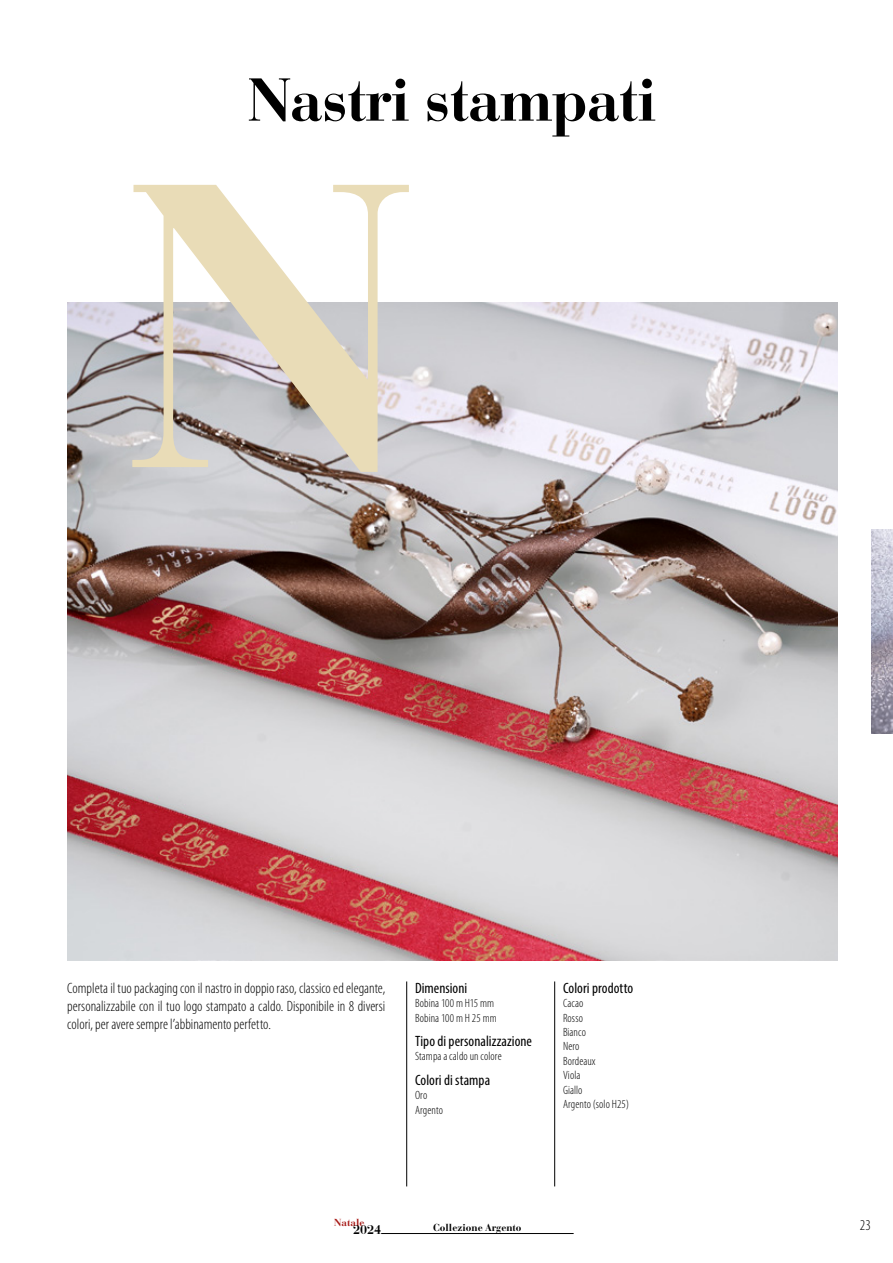
<style>
.page{position:relative;width:893px;height:1263px;background:#fff}
.page>*{position:absolute;margin:0;border:0;box-sizing:border-box;transform-origin:0 0}
.Lettera{font:700 400.8px "Bauer Bodoni Std";color:#e9dcb7}
.Titolo{font:700 60px "Bauer Bodoni Std";letter-spacing:-.025em;color:#000}
.Paragrafo{font:300 condensed 15px/18px "Myriad Pro";color:#000;text-align:justify}
.Dettagli{font:condensed 15px "Myriad Pro";letter-spacing:.005em;color:#000}
.t1{font:700 12.6px "Bauer Bodoni Std";color:#000}
.Dettagli-2{font:300 condensed 12px/14.4px "Myriad Pro";letter-spacing:.01em;color:#000}
.t2{font:700 10.2px "Bauer Bodoni Std";color:#000}
.t3{font:700 10.2px "Bauer Bodoni Std";color:#a71916}
</style>
<div class="page">
<hr style="left:381px;top:1233px;width:193px;height:1px;background:#000">
<img style="left:67px;top:303px;width:771px;height:657px">
<hr style="left:406px;top:981px;width:1px;height:205px;background:#000">
<hr style="left:554px;top:981px;width:1px;height:205px;background:#000">
<img style="left:871px;top:529px;width:22px;height:205px">
<p class="Titolo" style="left:248px;top:64px;width:411px">Nastri stampati</p>
<p class="Lettera" style="left:126px;top:87px;width:291px">N</p>
<p class="Paragrafo" style="left:67px;top:979px;width:320px">Completa il tuo packaging con il nastro in doppio raso, classico ed elegante, personalizzabile con il tuo logo stampato a caldo. Disponibile in 8 diversi colori, per avere sempre l’abbinamento perfetto.</p>
<p class="Dettagli" style="left:415px;top:979px;width:54px">Dimensioni</p>
<p class="Dettagli-2" style="left:415px;top:996px;width:83px">Bobina 100 m H15 mm<br>Bobina 100 m H 25 mm</p>
<p class="Dettagli" style="left:415px;top:1032px;width:119px">Tipo di personalizzazione</p>
<p class="Dettagli-2" style="left:415px;top:1049px;width:88px">Stampa a caldo un colore</p>
<p class="Dettagli" style="left:415px;top:1071px;width:77px">Colori di stampa</p>
<p class="Dettagli-2" style="left:415px;top:1088px;width:29px">Oro<br>Argento</p>
<p class="Dettagli" style="left:563px;top:979px;width:72px">Colori prodotto</p>
<p class="Dettagli-2" style="left:563px;top:996px;width:67px">Cacao<br>Rosso<br>Bianco<br>Nero<br>Bordeaux<br>Viola<br>Giallo<br>Argento (solo H25)</p>
<p class="t3" style="left:334px;top:1216px;width:32px">Natale</p>
<p class="t1" style="left:353px;top:1222px;width:30px">2024</p>
<p class="t2" style="left:433px;top:1221px;width:90px">Collezione Argento</p>
<p class="Paragrafo" style="left:860px;top:1216px;width:12px">23</p>
</div>
